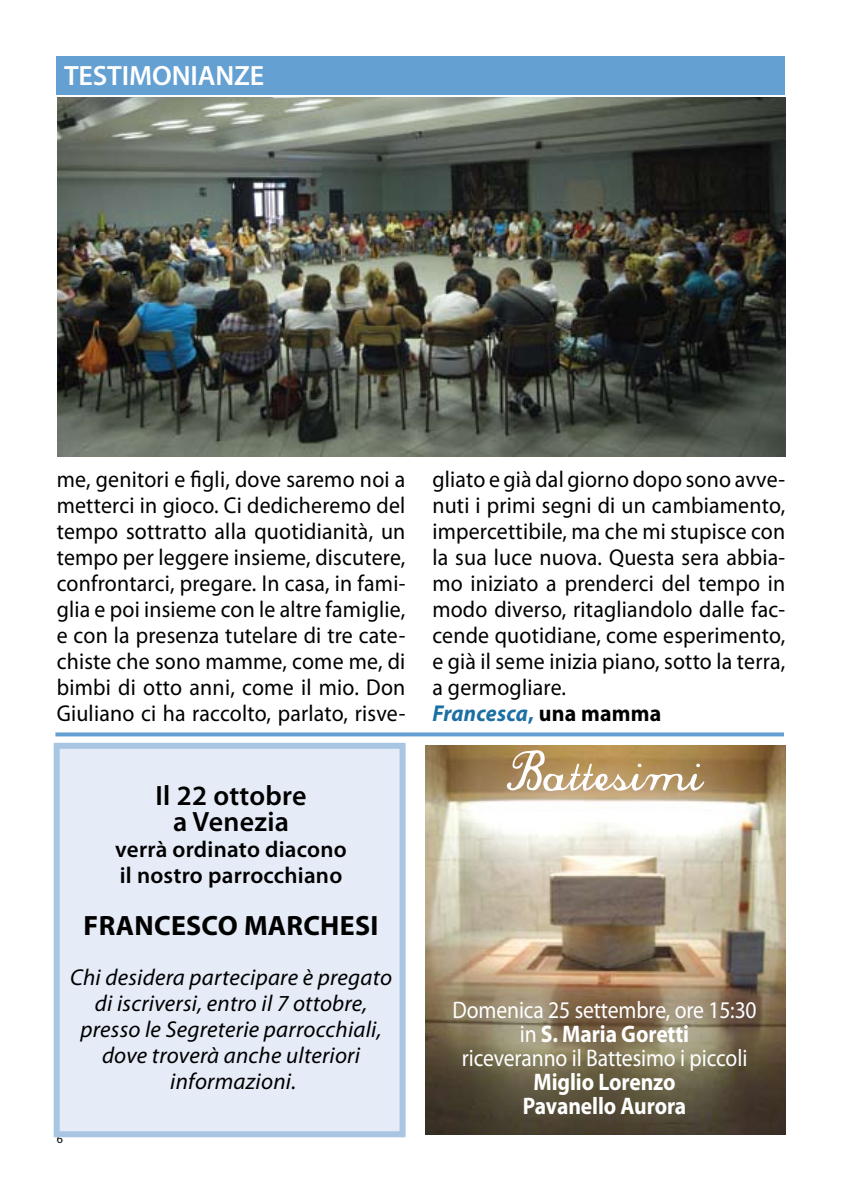
<style>
.page{position:relative;width:842px;height:1191px;background:#fff}
.page>*{position:absolute;margin:0;border:0;box-sizing:border-box;transform-origin:0 0}
.t1{font:56px "Commercial Script";letter-spacing:-.005em;color:#fff}
.t2{font:600 28px/26px "Myriad Pro";letter-spacing:.01em;color:#000;text-align:center}
.t3{font:700 28px "Myriad Pro";color:#000}
.t4{font:600 28px "Myriad Pro";letter-spacing:-.005em;color:#fff}
.t5{font:24px/24px "Myriad Pro";letter-spacing:-.005em;color:#fff;text-align:center;scale:.9 1}
.t6{font:700 24px/24px "Myriad Pro";letter-spacing:-.005em;color:#fff;text-align:center;scale:.9 1}
.t7{font:23px/26px "Myriad Pro";letter-spacing:.01em;color:#000;text-align:justify;scale:.95 1}
.t8{font:italic 23px/26px "Myriad Pro";letter-spacing:.01em;color:#000;text-align:center}
.t9{font:600 23px/26px "Myriad Pro";letter-spacing:.01em;color:#000}
.t10{font:12px "Myriad Pro";color:#000}
.s1{font-weight:700;font-style:italic;color:#1c6fa2}
.s2{font-weight:700;color:#1c6fa2}
.s3{font-weight:700}
</style>
<div class="page">
<img style="left:58px;top:98px;width:727px;height:358px">
<div style="left:54px;top:743px;width:352px;height:394px;background:#e5ecf7;border:6px solid #a9c5e4"></div>
<svg style="left:55px;top:732px;width:729px;height:4px;background:#75aad7"></svg>
<div style="left:57px;top:57px;width:728px;height:38px;background:#64a0d2"></div>
<img style="left:425px;top:745px;width:360px;height:389px">
<p class="t4" style="left:64px;top:58px;width:202px">testimonianze</p>
<p class="t7" style="left:57px;top:465px;width:369px">me, genitori e figli, dove saremo noi a metterci in gioco. Ci dedicheremo del tempo sottratto alla quotidianità, un tempo per leggere insieme, discutere, confrontarci, pregare. I n casa, in fami&shy;glia e poi insieme con le altre famiglie, e con la presenza tutelare di tre cate&shy;chiste che sono mamme, come me, di bimbi di otto anni, come il mio. Don Giuliano ci ha raccolto, parlato, risve-</p>
<p class="t7" style="left:432px;top:465px;width:373px;text-align:left">gliato e già dal giorno dopo sono avve&shy;nuti i primi segni di un cambiamento, impercettibile, ma che mi stupisce con la sua luce nuova. Questa sera abbia&shy;mo iniziato a prenderci del tempo in modo diverso, ritagliandolo dalle fac&shy;cende quotidiane, come esperimento, e già il seme inizia piano, sotto la terra, a germogliare.<br><span class="s1">Francesca</span><span class="s2">,</span> <span class="s3">una mamma</span></p>
<p class="t2" style="left:155px;top:782px;width:153px">Il 22 ottobre a Venezia</p>
<p class="t9" style="left:115px;top:835px;width:233px">verrà ordinato diacono il nostro parrocchiano</p>
<p class="t3" style="left:84px;top:907px;width:33px">FRANCE</p>
<p class="t3" style="left:186px;top:907px;width:77px">SCO MARCHE</p>
<p class="t3" style="left:355px;top:907px;width:21px">SI</p>
<p class="t8" style="left:70px;top:964px;width:323px">Chi desidera partecipare è pregato di iscriversi, entro il 7 ottobre, presso le Segreterie parrocchiali, dove troverà anche ulteriori informazioni.</p>
<p class="t10" style="left:57px;top:1131px;width:8px">6</p>
<h1 class="t1" style="left:505px;top:739px;width:200px">Battesimi</h1>
<p class="t5" style="left:452px;top:998px;width:340px">Domenica 25 settembre, ore 15:30 in <span class="s3">S. Maria Goretti<br></span>riceveranno il Battesimo i piccoli</p>
<p class="t6" style="left:523px;top:1069px;width:183px">Miglio Lorenzo<br>Pavanello Aurora</p>
</div>
